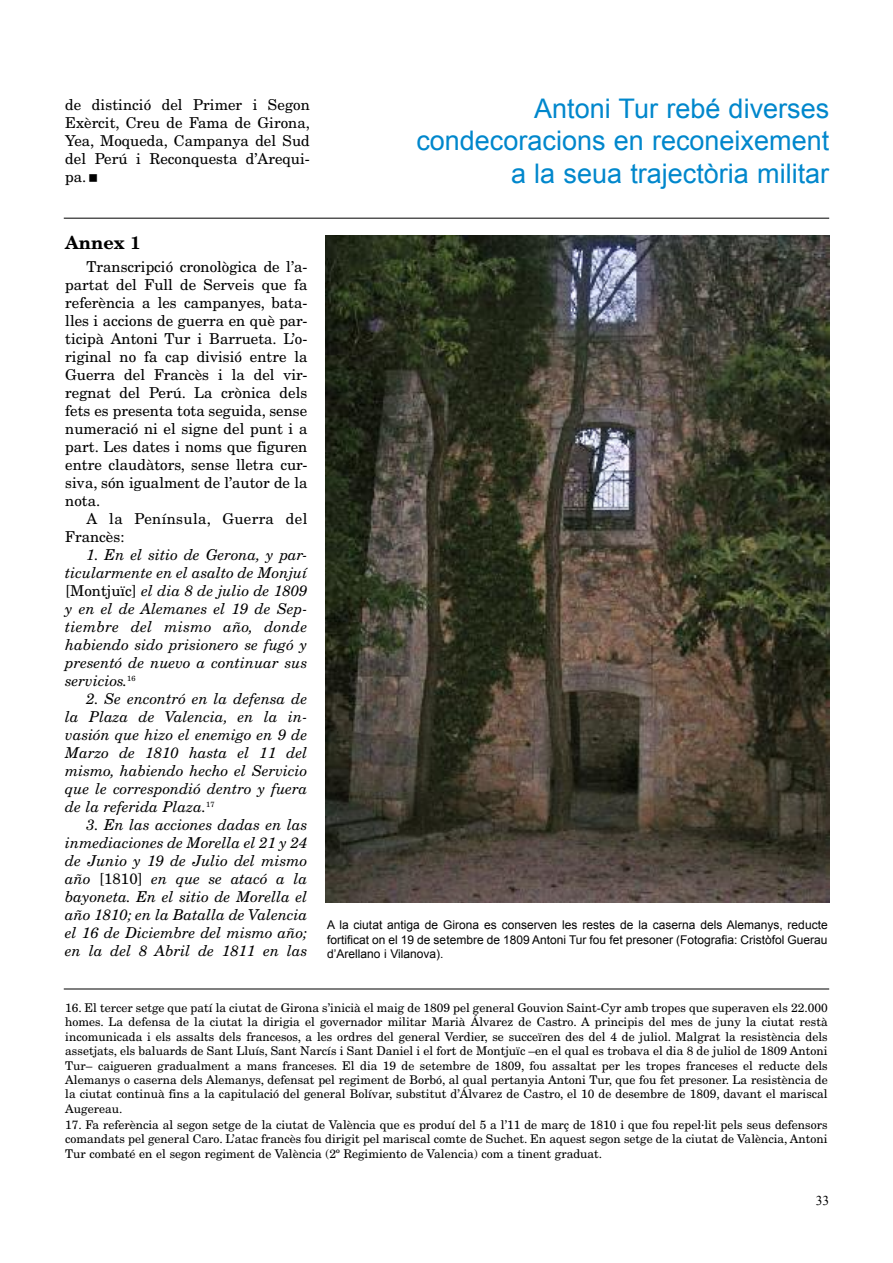
<style>
.page{position:relative;width:893px;height:1263px;background:#fff}
.page>*{position:absolute;margin:0;border:0;box-sizing:border-box;transform-origin:0 0}
.t1{font:27px/32.4px "Arial";color:#0087cc;text-align:right}
.t2{font:700 18px "New Century Schlbk";color:#000}
.t3{font:italic 15px/18px "New Century Schlbk";color:#000;text-align:justify}
.t4{font:15px/18px "New Century Schlbk";color:#000;text-align:justify}
.t5{font:15px/18px "New Century Schlbk";letter-spacing:.02em;color:#000}
.t6{font:13.5px "Times New Roman";color:#000}
.t7{font:12px/14.4px "New Century Schlbk";color:#000;text-align:justify}
.t8{font:12px/14.4px "Arial";color:#000;text-align:justify}
.s1{font-style:normal}
</style>
<div class="page">
<hr style="left:64px;top:218px;width:765px;height:1px;background:#000">
<hr style="left:64px;top:989px;width:765px;height:1px;background:#000">
<img style="left:326px;top:235px;width:503px;height:667px">
<p class="t4" style="left:65px;top:97px;width:246px">de distinció del Primer i Segon Exèrcit, Creu de Fama de Girona, Yea, Moqueda, Campanya del Sud del Perú i Reconquesta d’Arequi&shy;pa.</p>
<h1 class="t1" style="left:416px;top:92px;width:414px">Antoni Tur rebé diverses condecoracions en reconeixement a la seua trajectòria militar</h1>
<h2 class="t2" style="left:65px;top:236px;width:77px">Annex 1</h2>
<p class="t4" style="left:65px;top:259px;width:244px;text-indent:21px">Transcripció cronològica de l’a&shy;partat del Full de Serveis que fa referència a les campanyes, bata&shy;lles i accions de guerra en què par&shy;ticipà Antoni Tur i Barrueta. L’o&shy;riginal no fa cap divisió entre la Guerra del Francès i la del vir&shy;regnat del Perú. La crònica dels fets es presenta tota seguida, sense numeració ni el signe del punt i a part. Les dates i noms que figuren entre claudàtors, sense lletra cur&shy;siva, són igualment de l’autor de la nota.</p>
<p class="t5" style="left:65px;top:511px;width:244px;text-indent:21px">A la Península, Guerra del<br>Francès:</p>
<p class="t3" style="left:65px;top:547px;width:244px;text-indent:21px">1. En el sitio de Gerona, y par&shy;ticularmente en el asalto de Monjuí <span class="s1">[Montjuïc]</span> el dia 8 de julio de 1809 y en el de Alemanes el 19 de Sep&shy;tiembre del mismo año, donde habiendo sido prisionero se fugó y presentó de nuevo a continuar sus servicios.<sup>16</sup></p>
<p class="t3" style="left:65px;top:691px;width:244px;text-indent:21px">2. Se encontró en la defensa de la Plaza de Valencia, en la in&shy;vasión que hizo el enemigo en 9 de Marzo de 1810 hasta el 11 del mismo, habiendo hecho el Servicio que le correspondió dentro y fuera de la referida Plaza.<sup>17</sup></p>
<p class="t3" style="left:65px;top:817px;width:244px;text-indent:21px">3. En las acciones dadas en las inmediaciones de Morella el 21 y 24 de Junio y 19 de Julio del mismo año <span class="s1">[1810]</span> en que se atacó a la bayoneta. En el sitio de Morella el año 1810; en la Batalla de Valencia el 16 de Diciembre del mismo año; en la del 8 Abril de 1811 en las</p>
<p class="t8" style="left:327px;top:918px;width:502px">A la ciutat antiga de Girona es conserven les restes de la caserna dels Alemanys, reducte fortificat on el 19 de setembre de 1809 Antoni Tur fou fet presoner (Fotografia: Cristòfol Guerau d’Arellano i Vilanova).</p>
<p class="t7" style="left:65px;top:1002px;width:764px">16. El tercer setge que patí la ciutat de Girona s’inicià el maig de 1809 pel general Gouvion Saint-Cyr amb tropes que superaven els 22.000 homes. La defensa de la ciutat la dirigia el governador militar Marià Álvarez de Castro. A principis del mes de juny la ciutat restà incomunicada i els assalts dels francesos, a les ordres del general Verdier, se succeïren des del 4 de juliol. Malgrat la resistència dels assetjats, els baluards de Sant Lluís, Sant Narcís i Sant Daniel i el fort de Montjuïc –en el qual es trobava el dia 8 de juliol de 1809 Antoni Tur– caigueren gradualment a mans franceses. El dia 19 de setembre de 1809, fou assaltat per les tropes franceses el reducte dels Alemanys o caserna dels Alemanys, defensat pel regiment de Borbó, al qual pertanyia Antoni Tur, que fou fet presoner. La resistència de la ciutat continuà fins a la capitulació del general Bolívar, substitut d’Álvarez de Castro, el 10 de desembre de 1809, davant el mariscal Augereau.</p>
<p class="t7" style="left:65px;top:1119px;width:764px">17. Fa referència al segon setge de la ciutat de València que es produí del 5 a l’11 de març de 1810 i que fou repel·lit pels seus defensors comandats pel general Caro. L’atac francès fou dirigit pel mariscal comte de Suchet. En aquest segon setge de la ciutat de València, Antoni Tur combaté en el segon regiment de València (2º Regimiento de Valencia) com a tinent graduat.</p>
<p class="t6" style="left:816px;top:1193px;width:15px">33</p>
</div>
